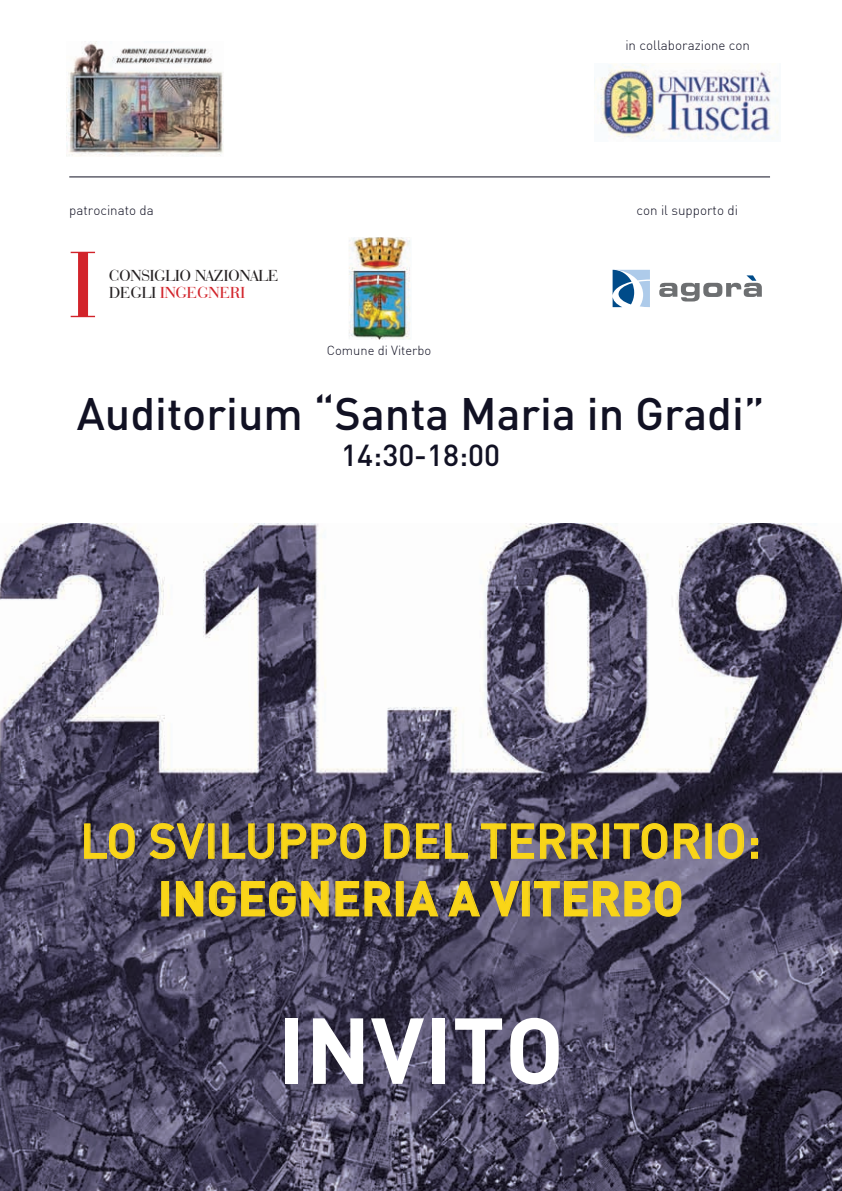
<style>
.page{position:relative;width:842px;height:1191px;background:#fff}
.page>*{position:absolute;margin:0;border:0;box-sizing:border-box;transform-origin:0 0}
.t1{font:98.8px "Bauer Bodoni BT";color:#d2232a}
.t2{font:700 92px "DIN";color:#fff}
.t3{font:500 48px "DIN";color:#f9d518}
.t4{font:700 48px "DIN";color:#f9d518}
.t5{font:500 45px "DIN";color:#111123}
.t6{font:500 30px "DIN";color:#111123}
.t7{font:16.8px/16.8px "Bauer Bodoni BT";color:#231f20}
.t8{font:300 13.4px "DIN";color:#111123}
.t9{font:300 13px "DIN";color:#111123}
.s1{color:#d2232a}
</style>
<div class="page">
<img style="left:0;top:523px;width:842px;height:668px">
<svg style="left:83px;top:822px;width:53px;height:37px;background:#6f655b"></svg>
<svg style="left:149px;top:822px;width:57px;height:37px;background:#695f54"></svg>
<div style="left:208px;top:823px;width:7px;height:36px;border:1px solid #f9d518"></div>
<svg style="left:222px;top:822px;width:53px;height:37px;background:#655b50"></svg>
<svg style="left:281px;top:822px;width:86px;height:37px;background:#695e51"></svg>
<svg style="left:383px;top:822px;width:86px;height:37px;background:#695f52"></svg>
<svg style="left:480px;top:822px;width:119px;height:38px;background:#695f52"></svg>
<div style="left:603px;top:823px;width:6px;height:36px;border:1px solid #f9d518"></div>
<svg style="left:613px;top:822px;width:88px;height:38px;background:#594f41"></svg>
<div style="left:705px;top:823px;width:7px;height:36px;border:1px solid #f9d518"></div>
<svg style="left:717px;top:822px;width:28px;height:37px"></svg>
<div style="left:751px;top:838px;width:7px;height:7px;border:1px solid #f9d518"></div>
<div style="left:751px;top:851px;width:7px;height:8px;border:1px solid #f9d518"></div>
<div style="left:161px;top:881px;width:8px;height:35px;border:1px solid #f9d518"></div>
<svg style="left:175px;top:880px;width:154px;height:37px;background:#6a5f50"></svg>
<svg style="left:335px;top:880px;width:58px;height:37px;background:#605541"></svg>
<div style="left:396px;top:881px;width:8px;height:35px;border:1px solid #f9d518"></div>
<svg style="left:406px;top:880px;width:33px;height:37px"></svg>
<svg style="left:447px;top:880px;width:34px;height:37px"></svg>
<svg style="left:489px;top:880px;width:31px;height:37px"></svg>
<div style="left:522px;top:881px;width:8px;height:35px;border:1px solid #f9d518"></div>
<svg style="left:533px;top:880px;width:149px;height:37px;background:#857b70"></svg>
<svg style="left:613px;top:270px;width:37px;height:37px"></svg>
<svg style="left:659px;top:275px;width:103px;height:26px"></svg>
<img style="left:67px;top:41px;width:157px;height:115px">
<img style="left:594px;top:63px;width:184px;height:76px">
<img style="left:349px;top:237px;width:61px;height:103px">
<hr style="left:69px;top:176px;width:701px;height:1px;background:#111123">
<p class="t8" style="left:69px;top:202px;width:86px">patrocinato da</p>
<h1 class="t1" style="left:69px;top:225px;width:28px">I</h1>
<p class="t7" style="left:109px;top:266px;width:171px">CONSIGLIO NAZIONALE<br>DEGLI <span class="s1">INGEGNERI</span></p>
<p class="t9" style="left:327px;top:342px;width:106px">Comune di Viterbo</p>
<p class="t8" style="left:625px;top:37px;width:126px">in collaborazione con</p>
<p class="t8" style="left:636px;top:202px;width:103px">con il supporto di</p>
<h3 class="t5" style="left:77px;top:384px;width:689px">Auditorium “Santa Maria in Gradi”</h3>
<h3 class="t6" style="left:341px;top:435px;width:160px">14:30-18:00</h3>
<h3 class="t3" style="left:80px;top:810px;width:682px">LO SVILUPPO DEL TERRITORIO:</h3>
<h3 class="t4" style="left:158px;top:867px;width:527px">INGEGNERIA A VITERBO</h3>
<h2 class="t2" style="left:277px;top:990px;width:288px">INVITO</h2>
</div>
